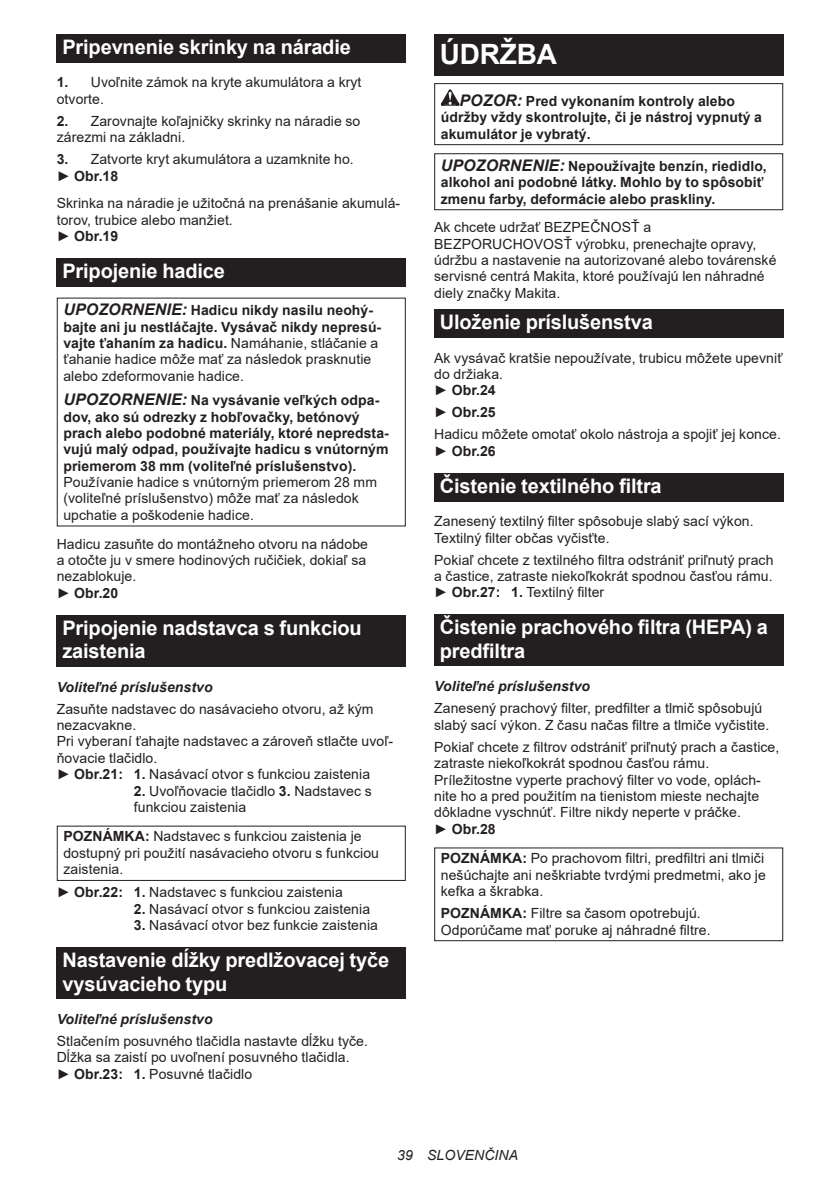
<style>
.page{position:relative;width:840px;height:1191px;background:#fff}
.page>*{position:absolute;margin:0;border:0;box-sizing:border-box;transform-origin:0 0}
.t1{font:700 28px "Arial";letter-spacing:-.01em;color:#fff}
.t2{font:700 20px/23.4px "Arial";letter-spacing:-.01em;color:#fff}
.t3{font:14px/16.4px "Arial";letter-spacing:.005em;color:#231f20}
.t4{font:700 14px/16.4px "Arial";letter-spacing:.005em;color:#231f20}
.t5{font:italic 700 14px "Arial";letter-spacing:.005em;color:#231f20}
.t6{font:italic 14px "Arial";letter-spacing:.005em;color:#231f20}
.s1{font-weight:700}
.s2{font-style:italic;font-size:16px}
.s3{font-weight:400}
</style>
<div class="page">
<div style="left:57px;top:34px;width:348px;height:29px;background:#231f20"></div>
<div style="left:57px;top:258px;width:348px;height:29px;background:#231f20"></div>
<div style="left:57px;top:614px;width:348px;height:52px;background:#231f20"></div>
<div style="left:57px;top:825px;width:348px;height:56px;border:1px solid #231f20"></div>
<div style="left:57px;top:947px;width:348px;height:52px;background:#231f20"></div>
<div style="left:434px;top:34px;width:348px;height:41px;background:#231f20"></div>
<svg style="left:440px;top:89px;width:19px;height:17px"></svg>
<div style="left:434px;top:83px;width:348px;height:62px;border:1px solid #231f20"></div>
<div style="left:434px;top:153px;width:348px;height:57px;border:1px solid #231f20"></div>
<div style="left:434px;top:309px;width:348px;height:29px;background:#231f20"></div>
<div style="left:434px;top:473px;width:348px;height:28px;background:#231f20"></div>
<div style="left:434px;top:614px;width:348px;height:52px;background:#231f20"></div>
<div style="left:434px;top:847px;width:348px;height:94px;border:1px solid #231f20"></div>
<h2 class="t2" style="left:62px;top:36px;width:290px">Pripevnenie skrinky na náradie</h2>
<p class="t3" style="left:57px;top:74px;width:306px"><span class="s1">1.</span> Uvoľnite zámok na kryte akumulátora a kryt otvorte.</p>
<p class="t3" style="left:57px;top:113px;width:305px"><span class="s1">2.</span> Zarovnajte koľajničky skrinky na náradie so zárezmi na základni.</p>
<p class="t3" style="left:57px;top:151px;width:298px"><span class="s1">3.</span> Zatvorte kryt akumulátora a uzamknite ho. ► <span class="s1">Obr.18</span></p>
<p class="t3" style="left:57px;top:195px;width:345px">Skrinka na náradie je užitočná na prenášanie akumulá&shy;torov, trubice alebo manžiet.<br>► <span class="s1">Obr.19</span></p>
<h2 class="t2" style="left:62px;top:260px;width:164px">Pripojenie hadice</h2>
<p class="t4" style="left:63px;top:302px;width:319px"><span class="s2">UPOZORNENIE:</span> Hadicu nikdy nasilu neohý&shy;bajte ani ju nestláčajte. Vysávač nikdy nepresú&shy;vajte ťahaním za hadicu. <span class="s3">Namáhanie, stláčanie a ťahanie hadice môže mať za následok prasknutie alebo zdeformovanie hadice.</span></p>
<p class="t4" style="left:63px;top:392px;width:327px"><span class="s2">UPOZORNENIE:</span> Na vysávanie veľkých odpa&shy;dov, ako sú odrezky z hobľovačky, betónový prach alebo podobné materiály, ktoré nepredsta&shy;vujú malý odpad, používajte hadicu s vnútorným priemerom 38 mm (voliteľné príslušenstvo).</p>
<p class="t3" style="left:63px;top:474px;width:315px">Používanie hadice s vnútorným priemerom 28 mm (voliteľné príslušenstvo) môže mať za následok upchatie a poškodenie hadice.</p>
<p class="t3" style="left:57px;top:535px;width:312px">Hadicu zasuňte do montážneho otvoru na nádobe a otočte ju v smere hodinových ručičiek, dokiaľ sa nezablokuje.<br>► <span class="s1">Obr.20</span></p>
<h2 class="t2" style="left:62px;top:616px;width:301px">Pripojenie nadstavca s funkciou zaistenia</h2>
<p class="t5" style="left:57px;top:677px;width:157px">Voliteľné príslušenstvo</p>
<p class="t3" style="left:57px;top:700px;width:338px">Zasuňte nadstavec do nasávacieho otvoru, až kým nezacvakne.<br>Pri vyberaní ťahajte nadstavec a zároveň stlačte uvoľ&shy;ňovacie tlačidlo.<br>► <span class="s1">Obr.21: 1.</span> Nasávací otvor s funkciou zaistenia</p>
<p class="t3" style="left:134px;top:782px;width:239px"><span class="s1">2.</span> Uvoľňovacie tlačidlo <span class="s1">3.</span> Nadstavec s funkciou zaistenia</p>
<p class="t3" style="left:63px;top:828px;width:317px"><span class="s1">POZNÁMKA:</span> Nadstavec s funkciou zaistenia je dostupný pri použití nasávacieho otvoru s funkciou zaistenia.</p>
<p class="t3" style="left:57px;top:884px;width:287px">► <span class="s1">Obr.22: 1.</span> Nadstavec s funkciou zaistenia</p>
<p class="t3" style="left:134px;top:900px;width:238px"><span class="s1">2.</span> Nasávací otvor s funkciou zaistenia</p>
<p class="t3" style="left:134px;top:917px;width:245px"><span class="s1">3.</span> Nasávací otvor bez funkcie zaistenia</p>
<h2 class="t2" style="left:62px;top:948px;width:328px">Nastavenie dĺžky predlžovacej tyče vysúvacieho typu</h2>
<p class="t5" style="left:57px;top:1009px;width:157px">Voliteľné príslušenstvo</p>
<p class="t3" style="left:57px;top:1032px;width:312px">Stlačením posuvného tlačidla nastavte dĺžku tyče.<br>Dĺžka sa zaistí po uvoľnení posuvného tlačidla.<br>► <span class="s1">Obr.23: 1.</span> Posuvné tlačidlo</p>
<h1 class="t1" style="left:439px;top:34px;width:119px">ÚDRŽBA</h1>
<p class="t4" style="left:440px;top:93px;width:322px;text-indent:19px"><span class="s2">POZOR:</span> Pred vykonaním kontroly alebo údržby vždy skontrolujte, či je nástroj vypnutý a akumulátor je vybratý.</p>
<p class="t4" style="left:440px;top:158px;width:327px"><span class="s2">UPOZORNENIE:</span> Nepoužívajte benzín, riedidlo, alkohol ani podobné látky. Mohlo by to spôsobiť zmenu farby, deformácie alebo praskliny.</p>
<p class="t3" style="left:434px;top:219px;width:343px">Ak chcete udržať BEZPEČNOSŤ a BEZPORUCHOVOSŤ výrobku, prenechajte opravy, údržbu a nastavenie na autorizované alebo továrenské servisné centrá Makita, ktoré používajú len náhradné diely značky Makita.</p>
<h2 class="t2" style="left:439px;top:311px;width:214px">Uloženie príslušenstva</h2>
<p class="t3" style="left:434px;top:349px;width:350px">Ak vysávač kratšie nepoužívate, trubicu môžete upevniť do držiaka.<br>► <span class="s1">Obr.24</span></p>
<p class="t3" style="left:434px;top:401px;width:348px;line-height:22px">► <span class="s1">Obr.25<br></span>Hadicu môžete omotať okolo nástroja a spojiť jej konce.</p>
<p class="t4" style="left:434px;top:443px;width:63px"><span class="s3">►</span> Obr.26</p>
<h2 class="t2" style="left:439px;top:474px;width:223px">Čistenie textilného filtra</h2>
<p class="t3" style="left:434px;top:513px;width:321px">Zanesený textilný filter spôsobuje slabý sací výkon.<br>Textilný filter občas vyčisťte.</p>
<p class="t3" style="left:434px;top:551px;width:340px;text-align:justify">Pokiaľ chcete z textilného filtra odstrániť priľnutý prach a častice, zatraste niekoľkokrát spodnou časťou rámu. ► <span class="s1">Obr.27: 1.</span> Textilný filter</p>
<h2 class="t2" style="left:439px;top:616px;width:329px">Čistenie prachového filtra (HEPA) a predfiltra</h2>
<p class="t5" style="left:434px;top:677px;width:157px">Voliteľné príslušenstvo</p>
<p class="t3" style="left:434px;top:700px;width:336px">Zanesený prachový filter, predfilter a tlmič spôsobujú slabý sací výkon. Z času načas filtre a tlmiče vyčistite.</p>
<p class="t3" style="left:434px;top:738px;width:346px">Pokiaľ chcete z filtrov odstrániť priľnutý prach a častice, zatraste niekoľkokrát spodnou časťou rámu.<br>Príležitostne vyperte prachový filter vo vode, oplách&shy;nite ho a pred použitím na tienistom mieste nechajte dôkladne vyschnúť. Filtre nikdy neperte v práčke.<br>► <span class="s1">Obr.28</span></p>
<p class="t3" style="left:440px;top:850px;width:326px"><span class="s1">POZNÁMKA:</span> Po prachovom filtri, predfiltri ani tlmiči nešúchajte ani neškriabte tvrdými predmetmi, ako je kefka a škrabka.</p>
<p class="t3" style="left:440px;top:905px;width:271px"><span class="s1">POZNÁMKA:</span> Filtre sa časom opotrebujú.<br>Odporúčame mať poruke aj náhradné filtre.</p>
<p class="t6" style="left:397px;top:1146px;width:122px">39 SLOVENČINA</p>
</div>
